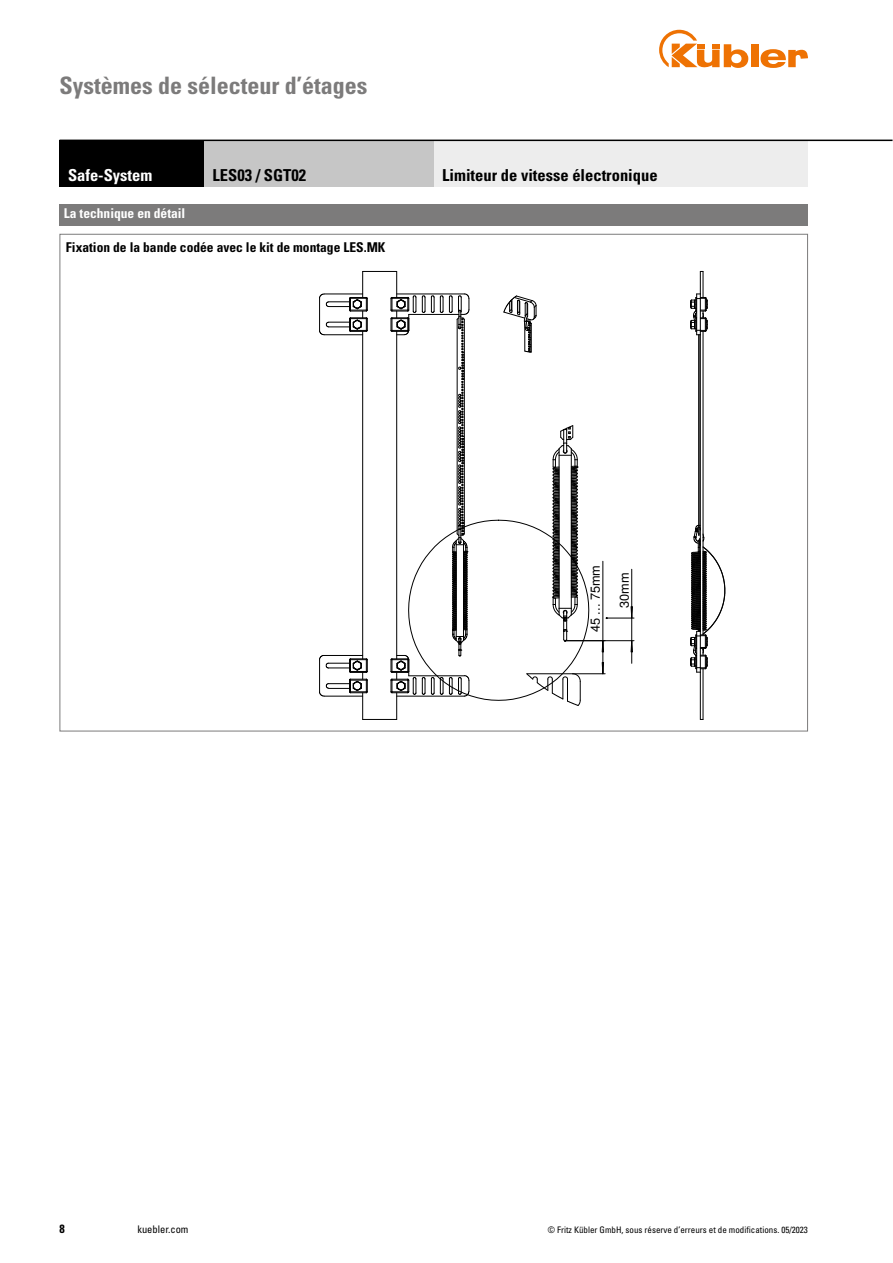
<style>
.page{position:relative;width:893px;height:1263px;background:#fff}
.page>*{position:absolute;margin:0;border:0;box-sizing:border-box;transform-origin:0 0}
.Kapitel{font:700 condensed 24px "Univers LT Std";color:#7c7b7b}
.t1{font:700 condensed 16.5px "Univers LT Std";color:#000}
.t2{font:700 condensed 16.5px "Univers LT Std";color:#fff}
.Bestellschlüssel{font:700 condensed 13.5px "Univers LT Std";color:#000}
.Bestellschlüssel-2{font:700 condensed 13.5px "Univers LT Std";color:#fff}
.t3{font:12.75px "Helvetica";letter-spacing:-.005em;color:#000}
.t4{font:700 condensed 12px "Univers LT Std";color:#000}
.t5{font:condensed 10.5px "Univers LT Std";color:#000}
.t6{font:condensed 9px "Univers LT Std";color:#000}
</style>
<div class="page">
<div style="left:751px;top:44px;width:7px;height:23px;background:#ee7203"></div>
<svg style="left:760px;top:49px;width:48px;height:19px"></svg>
<svg style="left:659px;top:30px;width:89px;height:38px"></svg>
<hr style="left:362px;top:331px;width:1px;height:328px;background:#000">
<hr style="left:363px;top:719px;width:34px;height:1px;background:#000">
<hr style="left:363px;top:271px;width:34px;height:1px;background:#000">
<svg style="left:319px;top:655px;width:49px;height:64px"></svg>
<hr style="left:319px;top:660px;width:1px;height:32px;background:#000">
<svg style="left:319px;top:271px;width:49px;height:65px"></svg>
<hr style="left:703px;top:669px;width:1px;height:50px;background:#000">
<hr style="left:703px;top:331px;width:1px;height:304px;background:#000">
<hr style="left:700px;top:672px;width:1px;height:47px;background:#000">
<hr style="left:700px;top:335px;width:1px;height:296px;background:#000">
<hr style="left:699px;top:335px;width:1px;height:199px;background:#000">
<hr style="left:698px;top:335px;width:1px;height:199px;background:#000">
<svg style="left:690px;top:271px;width:18px;height:67px"></svg>
<svg style="left:690px;top:525px;width:35px;height:150px"></svg>
<hr style="left:573px;top:673px;width:32px;height:1px;background:#000">
<hr style="left:603px;top:561px;width:1px;height:80px;background:#000">
<hr style="left:565px;top:640px;width:69px;height:1px;background:#000">
<hr style="left:631px;top:569px;width:1px;height:49px;background:#000">
<svg style="left:602px;top:606px;width:32px;height:68px"></svg>
<svg style="left:390px;top:271px;width:199px;height:448px"></svg>
<div style="left:434px;top:140px;width:374px;height:47px;background:#ededed"></div>
<div style="left:60px;top:140px;width:144px;height:47px;background:#000"></div>
<div style="left:204px;top:140px;width:230px;height:47px;background:#c6c6c6"></div>
<div style="left:60px;top:204px;width:748px;height:21px;background:#7c7b7b"></div>
<hr style="left:60px;top:140px;width:832px;height:1px;background:#000">
<p class="Kapitel" style="left:60px;top:71px;width:309px">Systèmes de sélecteur d’étages</p>
<p class="t2" style="left:68px;top:165px;width:86px">Safe-System</p>
<p class="t1" style="left:213px;top:165px;width:95px">LES03 / SGT02</p>
<p class="t1" style="left:442px;top:165px;width:217px">Limiteur de vitesse électronique</p>
<p class="Bestellschlüssel-2" style="left:64px;top:205px;width:123px">La technique en détail</p>
<p class="Bestellschlüssel" style="left:66px;top:239px;width:321px">Fixation de la bande codée avec le kit de montage LES.MK</p>
<h3 class="t4" style="left:60px;top:1221px;width:7px">8</h3>
<p class="t5" style="left:137px;top:1223px;width:53px">kuebler.com</p>
<p class="t3" style="left:590px;top:632px;width:69px;rotate:-90deg">45 ... 75mm</p>
<p class="t3" style="left:619px;top:608px;width:37px;rotate:-90deg">30mm</p>
<p class="t6" style="left:548px;top:1224px;width:262px">© Fritz Kübler GmbH, sous réserve d’erreurs et de modifications. 05/2023</p>
</div>
